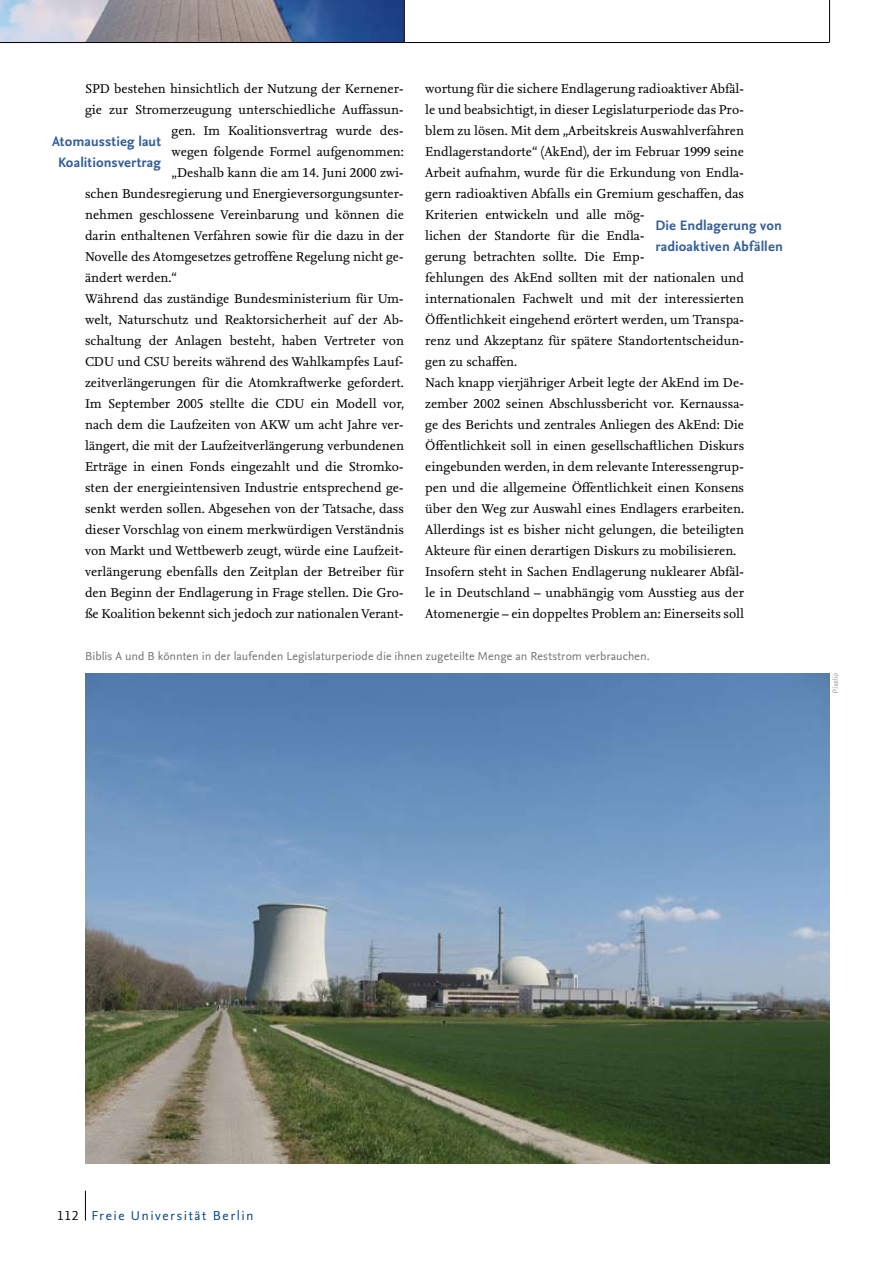
<style>
.page{position:relative;width:893px;height:1263px;background:#fff}
.page>*{position:absolute;margin:0;border:0;box-sizing:border-box;transform-origin:0 0}
.t1{font:700 14.25px/21px "Nexus Sans OT";letter-spacing:.005em;color:#365e9b;text-align:center}
.t2{font:13.5px "Nexus Sans OT";letter-spacing:.11em;color:#004489}
.t3{font:13.35px/21px "Nexus Serif TF";color:#000}
.t4{font:12px "Nexus Sans OT";letter-spacing:.01em;color:#707173}
.t5{font:italic 8.25px "Nexus Sans OT";color:#9c9d9f}
.s1{color:#000}
</style>
<div class="page">
<img style="left:85px;top:673px;width:744px;height:491px">
<img style="left:0;top:0;width:404px;height:42px">
<hr style="left:0;top:42px;width:829px;height:1px;background:#000">
<hr style="left:404px;top:0;width:1px;height:43px;background:#000">
<hr style="left:829px;top:0;width:1px;height:43px;background:#000">
<svg style="left:85px;top:1191px;width:1px;height:29px"></svg>
<p class="t3" style="left:85px;top:78px;width:320px">SPD bestehen hinsichtlich der Nutzung der Kernener-</p>
<p class="t3" style="left:85px;top:99px;width:320px">gie zur Stromerzeugung unterschiedliche Auffassun-</p>
<p class="t3" style="left:172px;top:120px;width:234px">gen. Im Koalitionsvertrag wurde des-</p>
<p class="t3" style="left:172px;top:141px;width:234px">wegen folgende Formel aufgenommen:</p>
<p class="t3" style="left:172px;top:162px;width:234px">„Deshalb kann die am 14. Juni 2000 zwi-</p>
<p class="t3" style="left:85px;top:183px;width:320px">schen Bundesregierung und Energieversorgungsunter-</p>
<p class="t3" style="left:85px;top:204px;width:320px">nehmen geschlossene Vereinbarung und können die</p>
<p class="t3" style="left:85px;top:225px;width:320px">darin enthaltenen Verfahren sowie für die dazu in der</p>
<p class="t3" style="left:85px;top:246px;width:320px">Novelle des Atomgesetzes getroffene Regelung nicht ge-</p>
<p class="t3" style="left:85px;top:267px;width:94px">ändert werden.“</p>
<p class="t3" style="left:85px;top:288px;width:320px">Während das zuständige Bundesministerium für Um-</p>
<p class="t3" style="left:85px;top:309px;width:320px">welt, Naturschutz und Reaktorsicherheit auf der Ab-</p>
<p class="t3" style="left:85px;top:330px;width:320px">schaltung der Anlagen besteht, haben Vertreter von</p>
<p class="t3" style="left:85px;top:351px;width:320px">CDU und CSU bereits während des Wahlkampfes Lauf-</p>
<p class="t3" style="left:85px;top:372px;width:320px">zeitverlängerungen für die Atomkraftwerke gefordert.</p>
<p class="t3" style="left:85px;top:393px;width:321px">Im September 2005 stellte die CDU ein Modell vor,</p>
<p class="t3" style="left:85px;top:414px;width:320px">nach dem die Laufzeiten von AKW um acht Jahre ver-</p>
<p class="t3" style="left:85px;top:435px;width:320px">längert, die mit der Laufzeitverlängerung verbundenen</p>
<p class="t3" style="left:85px;top:456px;width:320px">Erträge in einen Fonds eingezahlt und die Stromko-</p>
<p class="t3" style="left:85px;top:477px;width:320px">sten der energieintensiven Industrie entsprechend ge-</p>
<p class="t3" style="left:85px;top:498px;width:320px">senkt werden sollen. Abgesehen von der Tatsache, dass</p>
<p class="t3" style="left:85px;top:519px;width:320px">dieser Vorschlag von einem merkwürdigen Verständnis</p>
<p class="t3" style="left:85px;top:540px;width:320px">von Markt und Wettbewerb zeugt, würde eine Laufzeit-</p>
<p class="t3" style="left:85px;top:561px;width:320px">verlängerung ebenfalls den Zeitplan der Betreiber für</p>
<p class="t3" style="left:85px;top:582px;width:320px">den Beginn der Endlagerung in Frage stellen. Die Gro-</p>
<p class="t3" style="left:85px;top:603px;width:320px">ße Koalition bekennt sich jedoch zur nationalen Verant-</p>
<p class="t3" style="left:425px;top:78px;width:320px">wortung für die sichere Endlagerung radioaktiver Abfäl&shy;le und beabsichtigt, in dieser Legislaturperiode das Pro&shy;blem zu lösen. Mit dem „Arbeitskreis Auswahlverfahren Endlagerstandorte“ (AkEnd), der im Februar 1999 seine Arbeit aufnahm, wurde für die Erkundung von Endla&shy;gern radioaktiven Abfalls ein Gremium geschaffen, das Kriterien entwickeln und alle mög-<br>lichen der Standorte für die Endla-<br>gerung betrachten sollte. Die Emp-<br>fehlungen des AkEnd sollten mit der nationalen und internationalen Fachwelt und mit der interessierten Öffentlichkeit eingehend erörtert werden, um Transpa&shy;renz und Akzeptanz für spätere Standortentscheidun&shy;gen zu schaffen.<br>Nach knapp vierjähriger Arbeit legte der AkEnd im De&shy;zember 2002 seinen Abschlussbericht vor. Kernaussa&shy;ge des Berichts und zentrales Anliegen des AkEnd: Die Öffentlichkeit soll in einen gesellschaftlichen Diskurs eingebunden werden, in dem relevante Interessengrup&shy;pen und die allgemeine Öffentlichkeit einen Konsens über den Weg zur Auswahl eines Endlagers erarbeiten.<br>Allerdings ist es bisher nicht gelungen, die beteiligten Akteure für einen derartigen Diskurs zu mobilisieren.<br>Insofern steht in Sachen Endlagerung nuklearer Abfäl&shy;le in Deutschland – unabhängig vom Ausstieg aus der Atomenergie – ein doppeltes Problem an: Einerseits soll</p>
<p class="t4" style="left:85px;top:648px;width:566px">Biblis A und B könnten in der laufenden Legislaturperiode die ihnen zugeteilte Menge an Reststrom verbrauchen.</p>
<p class="t1" style="left:52px;top:130px;width:110px">Atomausstieg laut<br>Koalitionsvertrag</p>
<p class="t1" style="left:655px;top:214px;width:129px;text-align:left">Die Endlagerung von radioaktiven Abfällen</p>
<p class="t5" style="left:830px;top:694px;width:22px;rotate:-90deg">Pixelio</p>
<p class="t2" style="left:57px;top:1207px;width:198px"><span class="s1">112</span> Freie Universität Berlin</p>
</div>
